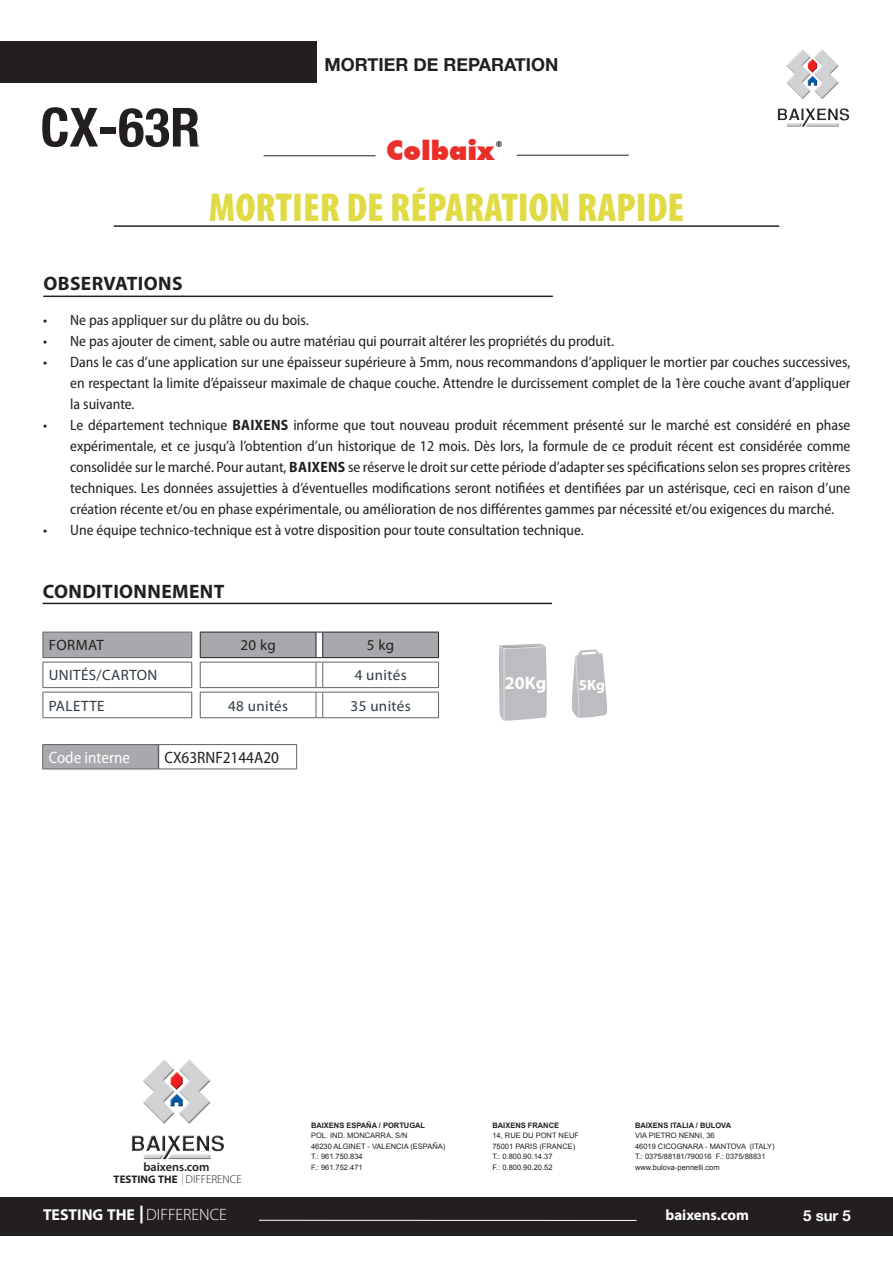
<style>
.page{position:relative;width:893px;height:1263px;background:#fff}
.page>*{position:absolute;margin:0;border:0;box-sizing:border-box;transform-origin:0 0}
.t1{font:700 condensed 54px "Helvetica Neue";color:#231f20}
.t2{font:900 condensed 40.5px "Myriad Pro";color:#e0db45}
.t3{font:900 27px "Futura BT";color:#ea2f29}
.t4{font:700 19.5px "Myriad Pro";letter-spacing:.02em;color:#231f20}
.t5{font:700 18px "Helvetica Neue";color:#231f20}
.t6{font:700 18px "Myriad Pro";color:#fff}
.t7{font:semi-condensed 16.5px "Myriad Pro";color:#231f20}
.t8{font:semi-condensed 16.5px "Myriad Pro";color:#fff}
.t9{font:700 15.75px "Myriad Pro";color:#fff}
.t10{font:semi-condensed 15px/21px "Myriad Pro";color:#231f20;text-align:justify}
.t11{font:15px "Myriad Pro";letter-spacing:.025em;color:#2f3b41}
.t12{font:700 15px "Myriad Pro";color:#fff}
.t13{font:15px "Myriad Pro";letter-spacing:.025em;color:#231f20}
.t14{font:700 15px "Helvetica Neue";color:#fff}
.t15{font:600 12.3px "Myriad Pro";color:#231f20}
.t16{font:700 10.95px "Myriad Pro";color:#231f20}
.t17{font:900 8.1px "Futura BT";color:#231f20}
.t18{font:7.5px/10.5px "Arial";color:#231f20}
.t19{font:700 7.5px "Arial";color:#231f20}
.s1{font-weight:700}
.s2{font-weight:300;font-size:11.4px}
.s3{font-weight:300;font-size:16.5px}
</style>
<div class="page">
<div style="left:1px;top:42px;width:316px;height:41px;background:#231f20"></div>
<hr style="left:114px;top:225px;width:665px;height:2px;background:#231f20">
<img style="left:777px;top:49px;width:72px;height:78px">
<hr style="left:517px;top:155px;width:112px;height:1px;background:#231f20">
<hr style="left:264px;top:156px;width:112px;height:1px;background:#231f20">
<div style="left:0;top:1196px;width:893px;height:39px;background:#231f20"></div>
<hr style="left:140px;top:1205px;width:3px;height:18px;background:#fff">
<hr style="left:259px;top:1220px;width:378px;height:1px;background:#fff">
<svg style="left:43px;top:632px;width:396px;height:86px"></svg>
<hr style="left:323px;top:657px;width:116px;height:1px;background:#231f20">
<hr style="left:43px;top:603px;width:509px;height:1px;background:#231f20">
<svg style="left:572px;top:649px;width:35px;height:69px;background:#c7c8ca"></svg>
<svg style="left:499px;top:644px;width:48px;height:77px;background:#bfc0c3"></svg>
<div style="left:43px;top:744px;width:115px;height:25px;background:#a8a9ad"></div>
<svg style="left:158px;top:745px;width:1px;height:24px"></svg>
<hr style="left:43px;top:744px;width:115px;height:1px;background:#636366">
<svg style="left:42px;top:745px;width:1px;height:24px"></svg>
<hr style="left:158px;top:744px;width:139px;height:1px;background:#636366">
<svg style="left:296px;top:745px;width:1px;height:24px"></svg>
<hr style="left:43px;top:769px;width:115px;height:1px;background:#636366">
<hr style="left:158px;top:769px;width:139px;height:1px;background:#636366">
<hr style="left:43px;top:296px;width:510px;height:1px;background:#231f20">
<img style="left:132px;top:1059px;width:92px;height:101px">
<p class="t5" style="left:325px;top:50px;width:235px">MORTIER DE REPARATION</p>
<h1 class="t1" style="left:40px;top:82px;width:161px">CX-63R</h1>
<h3 class="t3" style="left:386px;top:134px;width:110px">Colbaix</h3>
<p class="t17" style="left:496px;top:139px;width:8px">®</p>
<h2 class="t2" style="left:209px;top:185px;width:477px">MORTIER DE RÉPARATION RAPIDE</h2>
<h3 class="t4" style="left:43px;top:271px;width:141px">OBSERVATIONS</h3>
<p class="t10" style="left:43px;top:310px;width:267px">• Ne pas appliquer sur du plâtre ou du bois.</p>
<p class="t10" style="left:43px;top:331px;width:572px">• Ne pas ajouter de ciment, sable ou autre matériau qui pourrait altérer les propriétés du produit.</p>
<p class="t10" style="left:70px;top:352px;width:782px;text-indent:-27px">• Dans le cas d’une application sur une épaisseur supérieure à 5mm, nous recommandons d’appliquer le mortier par couches successives, en respectant la limite d’épaisseur maximale de chaque couche. Attendre le durcissement complet de la 1ère couche avant d’appliquer la suivante.</p>
<p class="t10" style="left:70px;top:415px;width:782px;text-indent:-27px">• Le département technique <span class="s1">BAIXENS</span> informe que tout nouveau produit récemment présenté sur le marché est considéré en phase expérimentale, et ce jusqu’à l’obtention d’un historique de 12 mois. Dès lors, la formule de ce produit récent est considérée comme consolidée sur le marché. Pour autant, <span class="s1">BAIXENS</span> se réserve le droit sur cette période d’adapter ses spécifications selon ses propres critères techniques. Les données assujetties à d’éventuelles modifications seront notifiées et dentifiées par un astérisque, ceci en raison d’une création récente et/ou en phase expérimentale, ou amélioration de nos différentes gammes par nécessité et/ou exigences du marché.</p>
<p class="t10" style="left:43px;top:520px;width:542px">• Une équipe technico-technique est à votre disposition pour toute consultation technique.</p>
<h3 class="t4" style="left:43px;top:578px;width:183px">CONDITIONNEMENT</h3>
<p class="t13" style="left:49px;top:636px;width:56px">FORMAT</p>
<p class="t13" style="left:240px;top:636px;width:37px">20 kg</p>
<p class="t13" style="left:367px;top:636px;width:29px">5 kg</p>
<p class="t11" style="left:49px;top:666px;width:110px">UNITÉS/CARTON</p>
<p class="t11" style="left:355px;top:666px;width:53px">4 unités</p>
<p class="t11" style="left:49px;top:696px;width:57px">PALETTE</p>
<p class="t11" style="left:228px;top:696px;width:61px">48 unités</p>
<p class="t11" style="left:351px;top:696px;width:62px">35 unités</p>
<p class="t8" style="left:49px;top:748px;width:83px">Code interne</p>
<p class="t7" style="left:164px;top:748px;width:116px">CX63RNF2144A20</p>
<p class="t6" style="left:505px;top:671px;width:43px">20Kg</p>
<p class="t12" style="left:579px;top:675px;width:28px">5Kg</p>
<p class="t15" style="left:143px;top:1159px;width:68px">baixens.com</p>
<p class="t16" style="left:114px;top:1172px;width:130px">TESTING THE <span class="s2">DIFFERENCE</span></p>
<p class="t19" style="left:311px;top:1120px;width:116px">BAIXENS ESPAÑA / PORTUGAL</p>
<p class="t18" style="left:311px;top:1131px;width:136px">POL. IND. MONCARRA, S/N<br>46230 ALGINET - VALENCIA (ESPAÑA)<br>T.: 961.750.834<br>F.: 961.752.471</p>
<p class="t19" style="left:492px;top:1120px;width:68px">BAIXENS FRANCE</p>
<p class="t18" style="left:492px;top:1131px;width:88px">14, RUE DU PONT NEUF<br>75001 PARIS (FRANCE)<br>T.: 0.800.90.14.37<br>F.: 0.800.90.20.52</p>
<p class="t19" style="left:635px;top:1120px;width:98px">BAIXENS ITALIA / BULOVA</p>
<p class="t18" style="left:635px;top:1131px;width:141px">VIA PIETRO NENNI, 36<br>46019 CICOGNARA - MANTOVA (ITALY)<br>T.: 0375/88181/790016 F.: 0375/88831 www.bulova-pennelli.com</p>
<p class="t9" style="left:43px;top:1204px;width:185px">TESTING THE <span class="s3">DIFFERENCE</span></p>
<p class="t12" style="left:665px;top:1205px;width:85px">baixens.com</p>
<p class="t14" style="left:803px;top:1203px;width:49px">5 sur 5</p>
</div>
